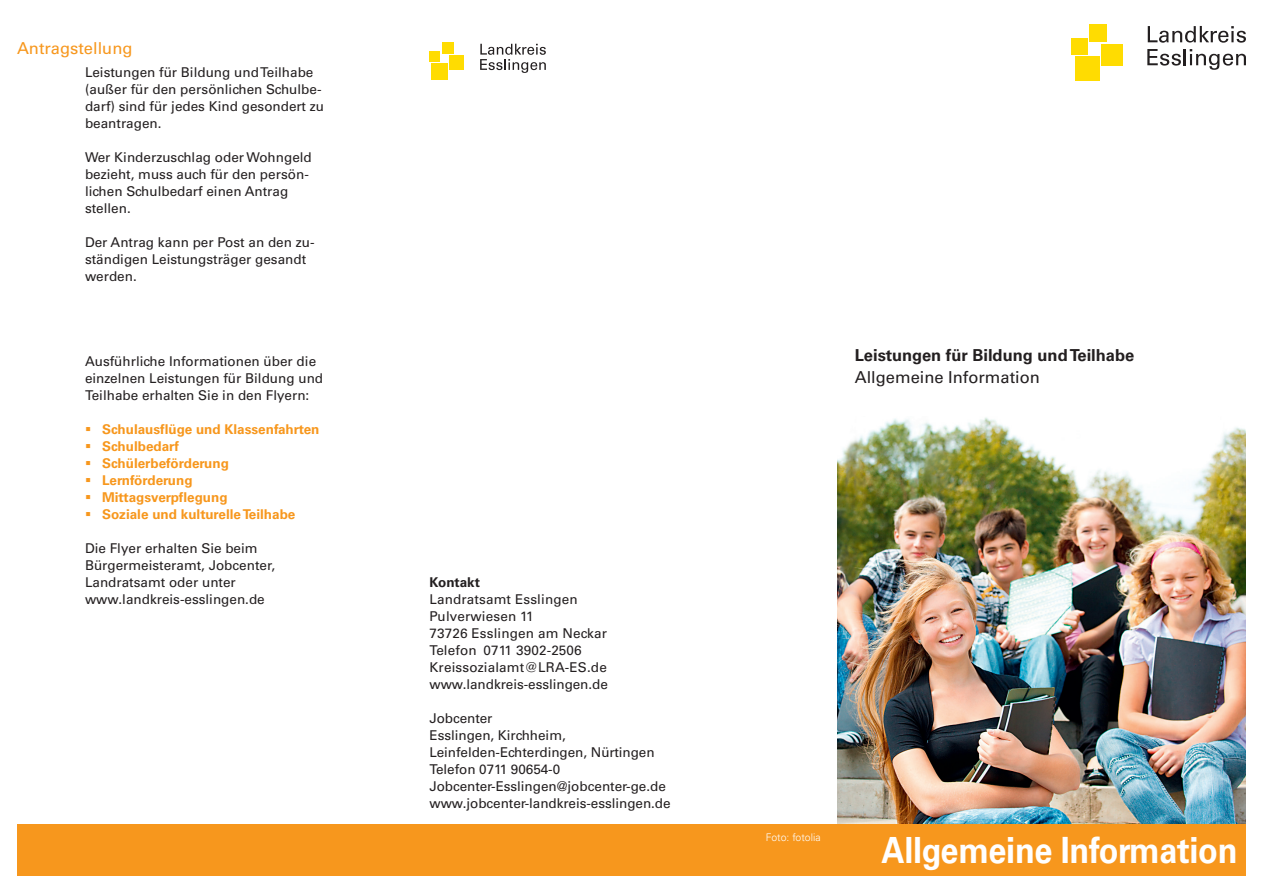
<style>
.page{position:relative;width:1263px;height:893px;background:#fff}
.page>*{position:absolute;margin:0;border:0;box-sizing:border-box;transform-origin:0 0}
.t1{font:700 36px "Univers LT Std";letter-spacing:-.01em;color:#fff;scale:.9 1}
.Absatzformat_1{font:700 16.5px "Univers LT Std";color:#231f20}
.Absatzformat_1-2{font:16.5px "Univers LT Std";color:#231f20}
.Absatzformat_2{font:16.5px "Univers LT Std";color:#f7971d}
.einzug_re_16mm{font:13.5px/17px "Univers LT Std";color:#231f20}
.Fließtext{font:13.5px "Univers LT Std";letter-spacing:-.005em;color:#231f20}
.t2{font:700 13.5px "Univers LT Std";color:#f7971d}
.Überschrift_innen{font:700 13.5px "Univers LT Std";letter-spacing:-.005em;color:#231f20}
.t3{font:300 10.5px "Univers LT Std";color:#fff}
.s1{font-weight:300}
</style>
<div class="page">
<div style="left:17px;top:825px;width:1229px;height:51px;background:#f7971d"></div>
<div style="left:1072px;top:38px;width:16px;height:16px;background:#ffdc01"></div>
<div style="left:1075px;top:56px;width:25px;height:25px;background:#ffdc01"></div>
<div style="left:1101px;top:44px;width:22px;height:21px;background:#ffdc01"></div>
<div style="left:1089px;top:24px;width:18px;height:18px;background:#ffdc01"></div>
<svg style="left:1148px;top:26px;width:98px;height:17px"></svg>
<svg style="left:1147px;top:49px;width:99px;height:21px"></svg>
<svg style="left:480px;top:44px;width:66px;height:29px"></svg>
<div style="left:429px;top:52px;width:11px;height:10px;background:#ffdc01"></div>
<div style="left:432px;top:64px;width:16px;height:16px;background:#ffdc01"></div>
<div style="left:450px;top:56px;width:14px;height:14px;background:#ffdc01"></div>
<div style="left:442px;top:43px;width:11px;height:11px;background:#ffdc01"></div>
<img style="left:838px;top:417px;width:408px;height:407px">
<p class="Absatzformat_2" style="left:17px;top:39px;width:117px">Antragstellung</p>
<p class="einzug_re_16mm" style="left:85px;top:63px;width:240px">Leistungen für Bildung und Teilhabe (außer für den persönlichen Schulbe&shy;darf) sind für jedes Kind gesondert zu beantragen.</p>
<p class="einzug_re_16mm" style="left:85px;top:148px;width:228px">Wer Kinderzuschlag oder Wohngeld bezieht, muss auch für den persön&shy;lichen Schulbedarf einen Antrag stellen.</p>
<p class="einzug_re_16mm" style="left:85px;top:233px;width:231px">Der Antrag kann per Post an den zu&shy;ständigen Leistungsträger gesandt werden.</p>
<p class="einzug_re_16mm" style="left:85px;top:352px;width:240px">Ausführliche Informationen über die einzelnen Leistungen für Bildung und<br>Teilhabe erhalten Sie in den Flyern:</p>
<p class="t2" style="left:85px;top:421px;width:236px">▪ Schulausflüge und Klassenfahrten</p>
<p class="t2" style="left:85px;top:438px;width:95px">▪ Schulbedarf</p>
<p class="t2" style="left:85px;top:455px;width:145px">▪ Schülerbeförderung</p>
<p class="t2" style="left:85px;top:472px;width:109px">▪ Lernförderung</p>
<p class="t2" style="left:85px;top:489px;width:144px">▪ Mittagsverpflegung</p>
<p class="t2" style="left:85px;top:506px;width:212px">▪ Soziale und kulturelle Teilhabe</p>
<p class="einzug_re_16mm" style="left:85px;top:540px;width:174px">Die Flyer erhalten Sie beim</p>
<p class="einzug_re_16mm" style="left:85px;top:557px;width:192px">Bürgermeisteramt, Jobcenter,</p>
<p class="einzug_re_16mm" style="left:85px;top:574px;width:152px">Landratsamt oder unter</p>
<p class="einzug_re_16mm" style="left:85px;top:591px;width:181px">www.landkreis-esslingen.de</p>
<p class="Überschrift_innen" style="left:429px;top:574px;width:52px">Kontakt</p>
<p class="Fließtext" style="left:429px;top:591px;width:150px">Landratsamt Esslingen</p>
<p class="Fließtext" style="left:429px;top:608px;width:106px">Pulverwiesen 11</p>
<p class="Fließtext" style="left:429px;top:625px;width:179px">73726 Esslingen am Neckar</p>
<p class="Fließtext" style="left:429px;top:642px;width:154px">Telefon 0711 3902-2506</p>
<p class="Fließtext" style="left:429px;top:659px;width:179px">Kreissozialamt@LRA-ES.de</p>
<p class="Fließtext" style="left:429px;top:676px;width:180px">www.landkreis-esslingen.de</p>
<p class="Fließtext" style="left:429px;top:710px;width:65px">Jobcenter</p>
<p class="Fließtext" style="left:429px;top:727px;width:138px">Esslingen, Kirchheim,</p>
<p class="Fließtext" style="left:429px;top:744px;width:227px">Leinfelden-Echterdingen, Nürtingen</p>
<p class="Fließtext" style="left:429px;top:761px;width:132px">Telefon 0711 90654-0</p>
<p class="Fließtext" style="left:429px;top:778px;width:238px">Jobcenter-Esslingen<span class="s1">@</span>jobcenter-ge.de</p>
<p class="Fließtext" style="left:429px;top:795px;width:243px">www.jobcenter-landkreis-esslingen.de</p>
<p class="Absatzformat_1" style="left:855px;top:346px;width:281px">Leistungen für Bildung und Teilhabe</p>
<p class="Absatzformat_1-2" style="left:855px;top:367px;width:187px">Allgemeine Information</p>
<p class="t3" style="left:766px;top:831px;width:56px">Foto: fotolia</p>
<p class="t1" style="left:881px;top:829px;width:397px">Allgemeine Information</p>
</div>
